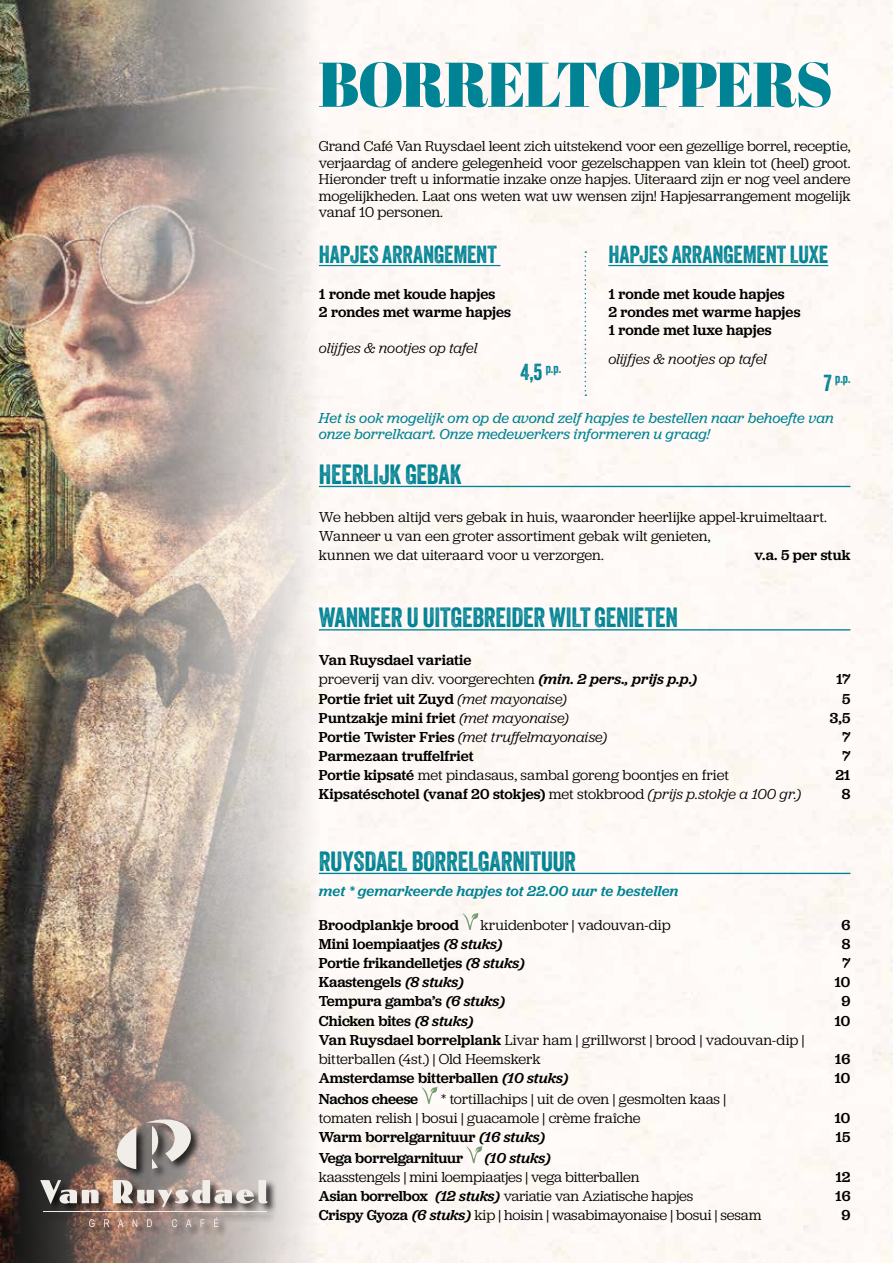
<style>
.page{position:relative;width:893px;height:1263px;background:#fff}
.page>*{position:absolute;margin:0;border:0;box-sizing:border-box;transform-origin:0 0}
.t1{font:900 63px "Abril Display";letter-spacing:-.01em;color:#008394}
.t2{font:27px "Veneer";letter-spacing:-.01em;color:#008394}
.t3{font:24px "Veneer";letter-spacing:-.005em;color:#008394}
.t4{font:15px/19px "Jubilat";letter-spacing:-.005em;color:#000}
.t5{font:500 15px/18px "Jubilat";color:#000}
.t6{font:italic 15px/16.5px "Jubilat";color:#008394}
.t7{font:italic 15px "Jubilat";letter-spacing:-.005em;color:#000}
.t8{font:italic 500 15px "Jubilat";letter-spacing:.005em;color:#008394}
.t9{font:italic 500 15px "Jubilat";color:#000}
.t10{font:13.05px "Veneer";color:#008394}
.s1{font-size:22.5px}
.s2{font-weight:500}
.s3{font-weight:500;font-style:italic}
.s4{font-weight:400;font-style:italic}
.s5{font-weight:500;font-style:normal}
.s6{font-weight:400}
.s7{font-style:italic}
</style>
<div class="page">
<div style="left:320px;top:0;width:573px;height:1263px;background:#fef9f6"></div>
<hr style="left:319px;top:486px;width:531px;height:1px;background:#008394">
<hr style="left:319px;top:629px;width:531px;height:1px;background:#008394">
<hr style="left:319px;top:873px;width:531px;height:1px;background:#008394">
<svg style="left:462px;top:913px;width:16px;height:17px"></svg>
<svg style="left:421px;top:1087px;width:17px;height:17px"></svg>
<svg style="left:466px;top:1146px;width:16px;height:17px"></svg>
<hr style="left:319px;top:265px;width:181px;height:1px;background:#008394">
<svg style="left:585px;top:251px;width:1px;height:145px"></svg>
<hr style="left:608px;top:265px;width:220px;height:1px;background:#008394">
<img style="left:0;top:0;width:320px;height:1263px">
<div style="left:39px;top:1118px;width:239px;height:120px;background:#000;opacity:.75"></div>
<svg style="left:146px;top:1116px;width:47px;height:53px;background:#a19a97"></svg>
<svg style="left:114px;top:1127px;width:22px;height:42px"></svg>
<svg style="left:40px;top:1180px;width:59px;height:24px"></svg>
<svg style="left:113px;top:1180px;width:154px;height:27px;background:#b4aaa5"></svg>
<svg style="left:89px;top:1219px;width:6px;height:8px"></svg>
<svg style="left:104px;top:1219px;width:5px;height:8px"></svg>
<svg style="left:118px;top:1219px;width:6px;height:8px"></svg>
<svg style="left:133px;top:1219px;width:4px;height:8px"></svg>
<svg style="left:147px;top:1219px;width:5px;height:8px"></svg>
<svg style="left:172px;top:1219px;width:5px;height:8px"></svg>
<svg style="left:186px;top:1219px;width:5px;height:8px"></svg>
<svg style="left:201px;top:1219px;width:4px;height:8px"></svg>
<svg style="left:214px;top:1217px;width:4px;height:10px"></svg>
<hr style="left:43px;top:1211px;width:224px;height:1px;background:#f1eee9">
<h1 class="t1" style="left:319px;top:40px;width:515px">BORRELTOPPERS</h1>
<p class="t4" style="left:319px;top:137px;width:533px;line-height:16.5px;text-align:justify">Grand Café Van Ruysdael leent zich uitstekend voor een gezellige borrel, receptie, verjaardag of andere gelegenheid voor gezelschappen van klein tot (heel) groot.<br>Hieronder treft u informatie inzake onze hapjes. Uiteraard zijn er nog veel andere mogelijkheden. Laat ons weten wat uw wensen zijn! Hapjesarrangement mogelijk vanaf 10 personen.</p>
<h3 class="t3" style="left:319px;top:240px;width:179px">HAPJES ARRANGEMENT</h3>
<p class="t5" style="left:319px;top:285px;width:194px">1 ronde met koude hapjes<br>2 rondes met warme hapjes</p>
<p class="t7" style="left:319px;top:339px;width:160px">olijfjes &amp; nootjes op tafel</p>
<p class="t10" style="left:521px;top:360px;width:42px"><span class="s1">4,5</span> p.p.</p>
<h3 class="t3" style="left:608px;top:240px;width:221px">HAPJES ARRANGEMENT LUXE</h3>
<p class="t5" style="left:608px;top:285px;width:194px">1 ronde met koude hapjes<br>2 rondes met warme hapjes<br>1 ronde met luxe hapjes</p>
<p class="t7" style="left:608px;top:350px;width:160px">olijfjes &amp; nootjes op tafel</p>
<p class="t10" style="left:824px;top:371px;width:28px"><span class="s1">7</span> p.p.</p>
<p class="t6" style="left:319px;top:409px;width:516px">Het is ook mogelijk om op de avond zelf hapjes te bestellen naar behoefte van onze borrelkaart. Onze medewerkers informeren u graag!</p>
<h2 class="t2" style="left:319px;top:458px;width:144px">HEERLIJK GEBAK</h2>
<p class="t4" style="left:319px;top:507px;width:509px">We hebben altijd vers gebak in huis, waaronder heerlijke appel-kruimeltaart.<br>Wanneer u van een groter assortiment gebak wilt genieten,<br>kunnen we dat uiteraard voor u verzorgen.</p>
<p class="t5" style="left:754px;top:546px;width:97px">v.a. 5 per stuk</p>
<h2 class="t2" style="left:319px;top:601px;width:361px">WANNEER U UITGEBREIDER WILT GENIETEN</h2>
<p class="t4" style="left:319px;top:650px;width:380px"><span class="s2">Van Ruysdael variatie<br></span>proeverij van div. voorgerechten <span class="s3">(min. 2 pers., prijs p.p.)</span></p>
<p class="t5" style="left:836px;top:670px;width:16px">17</p>
<p class="t5" style="left:319px;top:689px;width:249px">Portie friet uit Zuyd <span class="s4">(met mayonaise)</span></p>
<p class="t5" style="left:842px;top:689px;width:10px">5</p>
<p class="t5" style="left:319px;top:708px;width:251px">Puntzakje mini friet <span class="s4">(met mayonaise)</span></p>
<p class="t5" style="left:830px;top:708px;width:22px">3,5</p>
<p class="t7" style="left:319px;top:727px;width:290px"><span class="s5">Portie Twister Fries</span> (met truffelmayonaise)</p>
<p class="t5" style="left:842px;top:727px;width:10px">7</p>
<p class="t5" style="left:319px;top:746px;width:156px">Parmezaan truffelfriet</p>
<p class="t5" style="left:842px;top:746px;width:10px">7</p>
<p class="t4" style="left:319px;top:765px;width:411px"><span class="s2">Portie kipsaté</span> met pindasaus, sambal goreng boontjes en friet</p>
<p class="t5" style="left:835px;top:765px;width:17px">21</p>
<p class="t5" style="left:319px;top:784px;width:484px">Kipsatéschotel (vanaf 20 stokjes) <span class="s6">met stokbrood</span> <span class="s4">(prijs p.stokje a 100 gr.)</span></p>
<p class="t5" style="left:842px;top:784px;width:10px">8</p>
<h2 class="t2" style="left:319px;top:845px;width:259px">RUYSDAEL BORRELGARNITUUR</h2>
<p class="t8" style="left:319px;top:881px;width:361px">met * gemarkeerde hapjes tot 22.00 uur te bestellen</p>
<p class="t5" style="left:319px;top:915px;width:142px">Broodplankje brood</p>
<p class="t4" style="left:480px;top:915px;width:192px">kruidenboter | vadouvan-dip</p>
<p class="t5" style="left:841px;top:915px;width:10px">6</p>
<p class="t5" style="left:319px;top:934px;width:185px">Mini loempiaatjes <span class="s7">(8 stuks)</span></p>
<p class="t5" style="left:842px;top:934px;width:10px">8</p>
<p class="t5" style="left:319px;top:954px;width:207px">Portie frikandelletjes <span class="s7">(8 stuks)</span></p>
<p class="t5" style="left:842px;top:954px;width:10px">7</p>
<p class="t5" style="left:319px;top:973px;width:146px">Kaastengels <span class="s7">(8 stuks)</span></p>
<p class="t5" style="left:834px;top:973px;width:18px">10</p>
<p class="t5" style="left:319px;top:992px;width:188px">Tempura gamba’s <span class="s7">(6 stuks)</span></p>
<p class="t5" style="left:841px;top:992px;width:11px">9</p>
<p class="t5" style="left:319px;top:1011px;width:156px">Chicken bites <span class="s7">(8 stuks)</span></p>
<p class="t5" style="left:834px;top:1011px;width:18px">10</p>
<p class="t4" style="left:319px;top:1029px;width:487px"><span class="s2">Van Ruysdael borrelplank</span> Livar ham | grillworst | brood | vadouvan-dip | bitterballen (4st.) | Old Heemskerk</p>
<p class="t5" style="left:835px;top:1049px;width:17px">16</p>
<p class="t5" style="left:319px;top:1068px;width:251px">Amsterdamse bitterballen <span class="s7">(10 stuks)</span></p>
<p class="t5" style="left:834px;top:1068px;width:18px">10</p>
<p class="t5" style="left:319px;top:1089px;width:101px">Nachos cheese</p>
<p class="t4" style="left:319px;top:1089px;width:409px;text-indent:122px">* tortillachips | uit de oven | gesmolten kaas | tomaten relish | bosui | guacamole | crème fraîche</p>
<p class="t5" style="left:834px;top:1108px;width:17px">10</p>
<p class="t5" style="left:319px;top:1127px;width:228px">Warm borrelgarnituur <span class="s7">(16 stuks)</span></p>
<p class="t5" style="left:836px;top:1127px;width:16px">15</p>
<p class="t5" style="left:319px;top:1149px;width:146px">Vega borrelgarnituur</p>
<p class="t9" style="left:484px;top:1149px;width:68px">(10 stuks)</p>
<p class="t4" style="left:319px;top:1167px;width:322px">kaasstengels | mini loempiaatjes | vega bitterballen</p>
<p class="t5" style="left:835px;top:1168px;width:17px">12</p>
<p class="t4" style="left:319px;top:1186px;width:376px"><span class="s2">Asian borrelbox</span> <span class="s3">(12 stuks)</span> variatie van Aziatische hapjes</p>
<p class="t5" style="left:835px;top:1187px;width:17px">16</p>
<p class="t4" style="left:319px;top:1205px;width:444px"><span class="s2">Crispy Gyoza</span> <span class="s3">(6 stuks)</span> kip | hoisin | wasabimayonaise | bosui | sesam</p>
<p class="t5" style="left:841px;top:1206px;width:11px">9</p>
</div>
